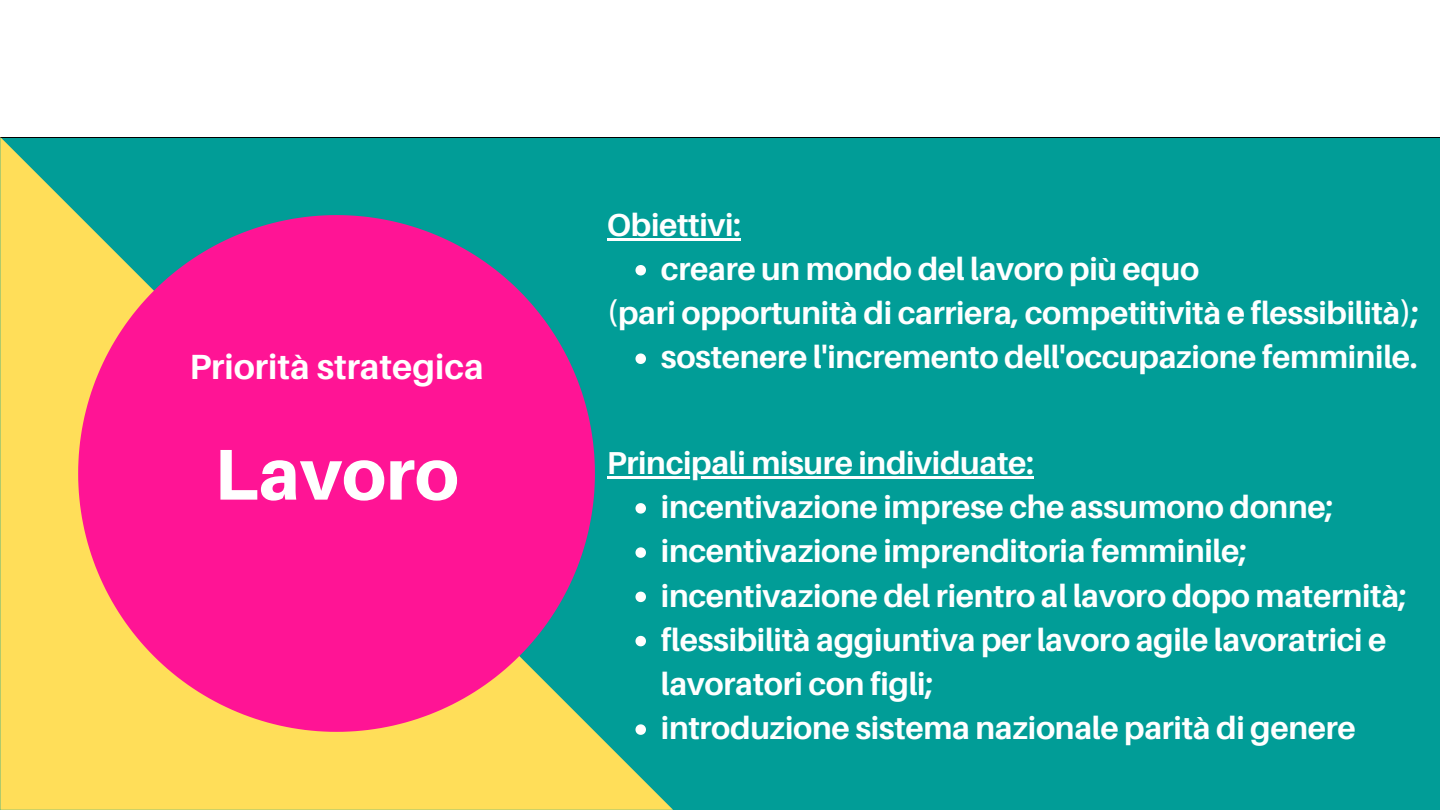
<style>
.page{position:relative;width:1440px;height:810px;background:#fff}
.page>*{position:absolute;margin:0;border:0;box-sizing:border-box;transform-origin:0 0}
.t1{font:800 72px "Aileron";color:#fff}
.t2{font:700 35px "Aileron";color:#fff}
.t3{font:700 31.7px/44.2px "Aileron";letter-spacing:-.01em;color:#fff}
</style>
<div class="page">
<hr style="left:0;top:137px;width:1440px;height:1px;background:#000">
<div style="left:0;top:138px;width:1440px;height:672px;background:#019d97"></div>
<svg style="left:0;top:137px;width:673px;height:673px"></svg>
<svg style="left:78px;top:215px;width:517px;height:517px;fill:#ff1495"></svg>
<svg style="left:635px;top:265px;width:11px;height:10px"></svg>
<svg style="left:635px;top:353px;width:11px;height:11px"></svg>
<hr style="left:607px;top:238px;width:134px;height:3px;background:#fff">
<svg style="left:635px;top:503px;width:11px;height:11px"></svg>
<svg style="left:635px;top:547px;width:11px;height:11px"></svg>
<svg style="left:635px;top:592px;width:11px;height:10px"></svg>
<svg style="left:635px;top:636px;width:11px;height:10px"></svg>
<svg style="left:635px;top:724px;width:11px;height:11px"></svg>
<hr style="left:607px;top:476px;width:427px;height:3px;background:#fff">
<p class="t2" style="left:189px;top:345px;width:296px">Priorità strategica</p>
<p class="t1" style="left:214px;top:430px;width:246px">Lavoro</p>
<p class="t3" style="left:607px;top:202px;width:136px">Obiettivi:</p>
<p class="t3" style="left:661px;top:246px;width:540px">creare un mondo del lavoro più equo</p>
<p class="t3" style="left:607px;top:290px;width:814px">(pari opportunità di carriera, competitività e flessibilità);</p>
<p class="t3" style="left:661px;top:335px;width:758px">sostenere l'incremento dell'occupazione femminile.</p>
<p class="t3" style="left:607px;top:440px;width:428px">Principali misure individuate:</p>
<p class="t3" style="left:661px;top:484px;width:674px">incentivazione imprese che assumono donne;</p>
<p class="t3" style="left:661px;top:529px;width:587px">incentivazione imprenditoria femminile;</p>
<p class="t3" style="left:661px;top:573px;width:747px">incentivazione del rientro al lavoro dopo maternità;</p>
<p class="t3" style="left:661px;top:617px;width:727px">flessibilità aggiuntiva per lavoro agile lavoratrici e lavoratori con figli;</p>
<p class="t3" style="left:661px;top:706px;width:697px">introduzione sistema nazionale parità di genere</p>
</div>
